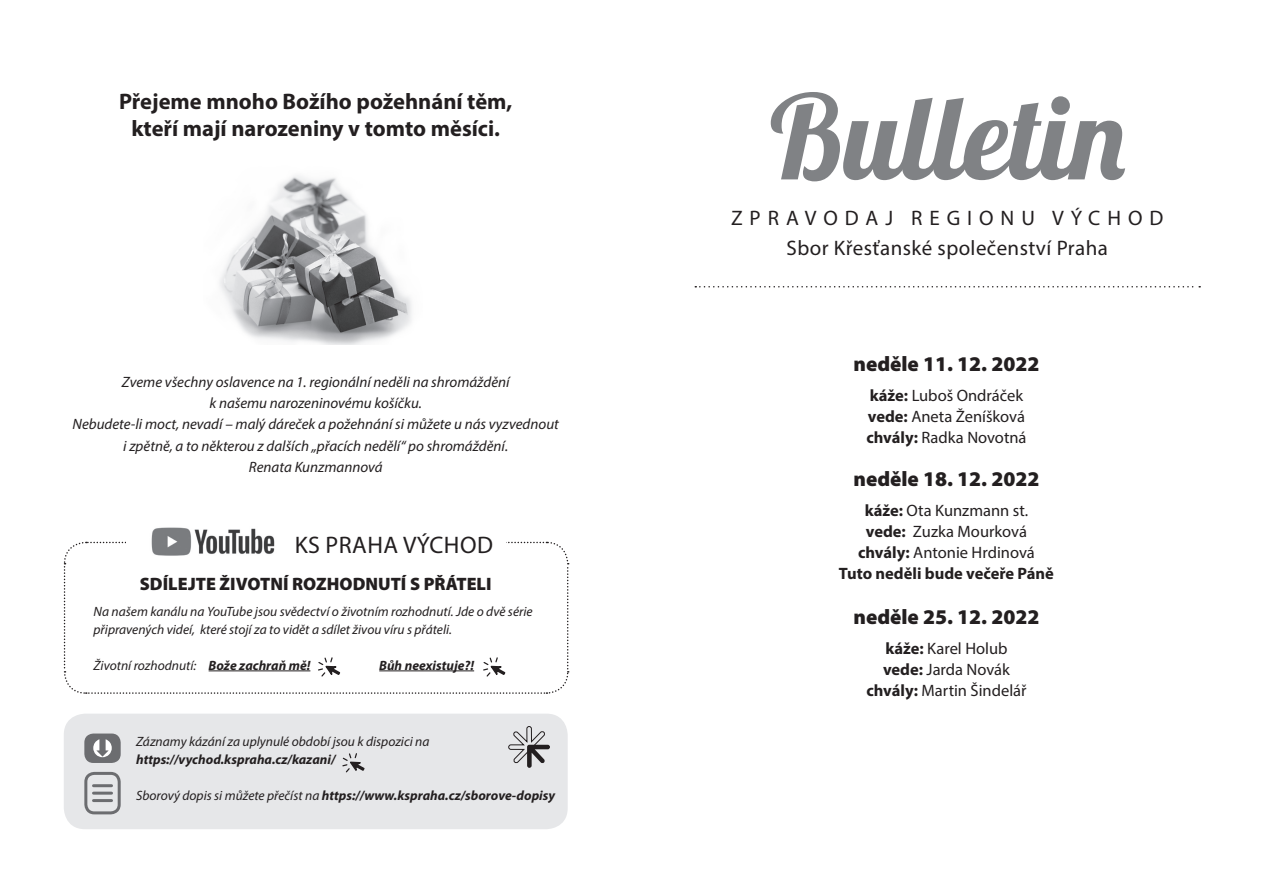
<style>
.page{position:relative;width:1263px;height:893px;background:#fff}
.page>*{position:absolute;margin:0;border:0;box-sizing:border-box;transform-origin:0 0}
.t1{font:116.55px "Lobster";color:#808285}
.titulek{font:24px "Myriad Pro";letter-spacing:.02em;color:#231f20}
.body{font:700 22.5px "Myriad Pro";color:#231f20}
.titulek-2{font:900 21px "Myriad Pro";color:#231f20}
.t2{font:21px "Myriad Pro";letter-spacing:.02em;color:#231f20}
.t3{font:21px "Myriad Pro";letter-spacing:.33em;color:#231f20}
.titulek-3{font:900 18px "Myriad Pro";color:#231f20}
.body-2{font:16.5px "Myriad Pro";color:#231f20}
.body-3{font:700 16.5px "Myriad Pro";color:#231f20}
.body_L{font:italic 15px "Myriad Pro";color:#231f20}
.body_L-2{font:italic 13.5px/18px "Myriad Pro";color:#231f20}
.body_L-3{font:italic 700 13.5px "Myriad Pro";color:#231f20}
.s1{font-weight:700}
.s2{font-weight:400}
</style>
<div class="page">
<svg style="left:695px;top:286px;width:505px;height:1px"></svg>
<img style="left:219px;top:175px;width:193px;height:169px">
<img style="left:151px;top:527px;width:124px;height:14px">
<svg style="left:63px;top:541px;width:506px;height:153px"></svg>
<div style="left:64px;top:714px;width:504px;height:115px;background:#e6e7e9;border-radius:21px"></div>
<svg style="left:508px;top:726px;width:42px;height:42px"></svg>
<div style="left:84px;top:733px;width:37px;height:30px;background:#6c6d70;border-radius:9px"></div>
<svg style="left:93px;top:739px;width:19px;height:18px"></svg>
<div style="left:84px;top:772px;width:37px;height:42px;border:3px solid #6c6d70;border-radius:9px"></div>
<hr style="left:94px;top:784px;width:18px;height:3px;background:#6c6d70">
<hr style="left:94px;top:792px;width:18px;height:3px;background:#6c6d70">
<hr style="left:94px;top:799px;width:18px;height:3px;background:#6c6d70">
<svg style="left:342px;top:753px;width:23px;height:20px"></svg>
<p class="body" style="left:119px;top:87px;width:395px">Přejeme mnoho Božího požehnání těm,</p>
<p class="body" style="left:131px;top:114px;width:370px">kteří mají narozeniny v tomto měsíci.</p>
<p class="body_L" style="left:122px;top:373px;width:389px">Zveme všechny oslavence na 1. regionální neděli na shromáždění</p>
<p class="body_L" style="left:209px;top:394px;width:214px">k našemu narozeninovému košíčku.</p>
<p class="body_L" style="left:73px;top:415px;width:488px">Nebudete-li moct, nevadí – malý dáreček a požehnání si můžete u nás vyzvednout</p>
<p class="body_L" style="left:123px;top:436px;width:386px">i zpětně, a to některou z dalších „přacích nedělí“ po shromáždění.</p>
<p class="body_L" style="left:249px;top:457px;width:135px">Renata Kunzmannová</p>
<p class="titulek" style="left:295px;top:530px;width:200px">KS PRAHA VÝCHOD</p>
<p class="titulek-3" style="left:140px;top:573px;width:353px">SDÍLEJTE ŽIVOTNÍ ROZHODNUTÍ S PŘÁTELI</p>
<p class="body_L-2" style="left:94px;top:602px;width:441px">Na našem kanálu na YouTube jsou svědectví o životním rozhodnutí. Jde o dvě série připravených videí, které stojí za to vidět a sdílet živou víru s přáteli.</p>
<p class="body_L-2" style="left:94px;top:656px;width:218px">Životní rozhodnutí: <span class="s1">Bože zachraň mě!</span></p>
<p class="body_L-3" style="left:379px;top:656px;width:96px">Bůh neexistuje?!</p>
<p class="body_L-2" style="left:136px;top:732px;width:295px">Záznamy kázání za uplynulé období jsou k dispozici na</p>
<p class="body_L-3" style="left:136px;top:750px;width:201px">https://vychod.kspraha.cz/kazani/</p>
<p class="body_L-3" style="left:136px;top:786px;width:421px"><span class="s2">Sborový dopis si můžete přečíst na</span> https://www.kspraha.cz/sborove-dopisy</p>
<p class="t1" style="left:769px;top:63px;width:357px">Bulletin</p>
<p class="t3" style="left:731px;top:205px;width:434px">ZPRAVODAJ REGIONU VÝCHOD</p>
<p class="t2" style="left:786px;top:235px;width:323px">Sbor Křesťanské společenství Praha</p>
<p class="titulek-2" style="left:853px;top:352px;width:188px">neděle 11. 12. 2022</p>
<p class="body-2" style="left:870px;top:385px;width:155px"><span class="s1">káže:</span> Luboš Ondráček</p>
<p class="body-2" style="left:868px;top:406px;width:159px"><span class="s1">vede:</span> Aneta Ženíšková</p>
<p class="body-2" style="left:866px;top:427px;width:162px"><span class="s1">chvály:</span> Radka Novotná</p>
<p class="titulek-2" style="left:853px;top:467px;width:188px">neděle 18. 12. 2022</p>
<p class="body-2" style="left:865px;top:501px;width:165px"><span class="s1">káže:</span> Ota Kunzmann st.</p>
<p class="body-2" style="left:866px;top:522px;width:163px"><span class="s1">vede:</span> Zuzka Mourková</p>
<p class="body-2" style="left:858px;top:543px;width:178px"><span class="s1">chvály:</span> Antonie Hrdinová</p>
<p class="body-3" style="left:839px;top:563px;width:217px">Tuto neděli bude večeře Páně</p>
<p class="titulek-2" style="left:853px;top:605px;width:188px">neděle 25. 12. 2022</p>
<p class="body-2" style="left:885px;top:638px;width:124px"><span class="s1">káže:</span> Karel Holub</p>
<p class="body-2" style="left:883px;top:659px;width:128px"><span class="s1">vede:</span> Jarda Novák</p>
<p class="body-2" style="left:866px;top:680px;width:162px"><span class="s1">chvály:</span> Martin Šindelář</p>
</div>
